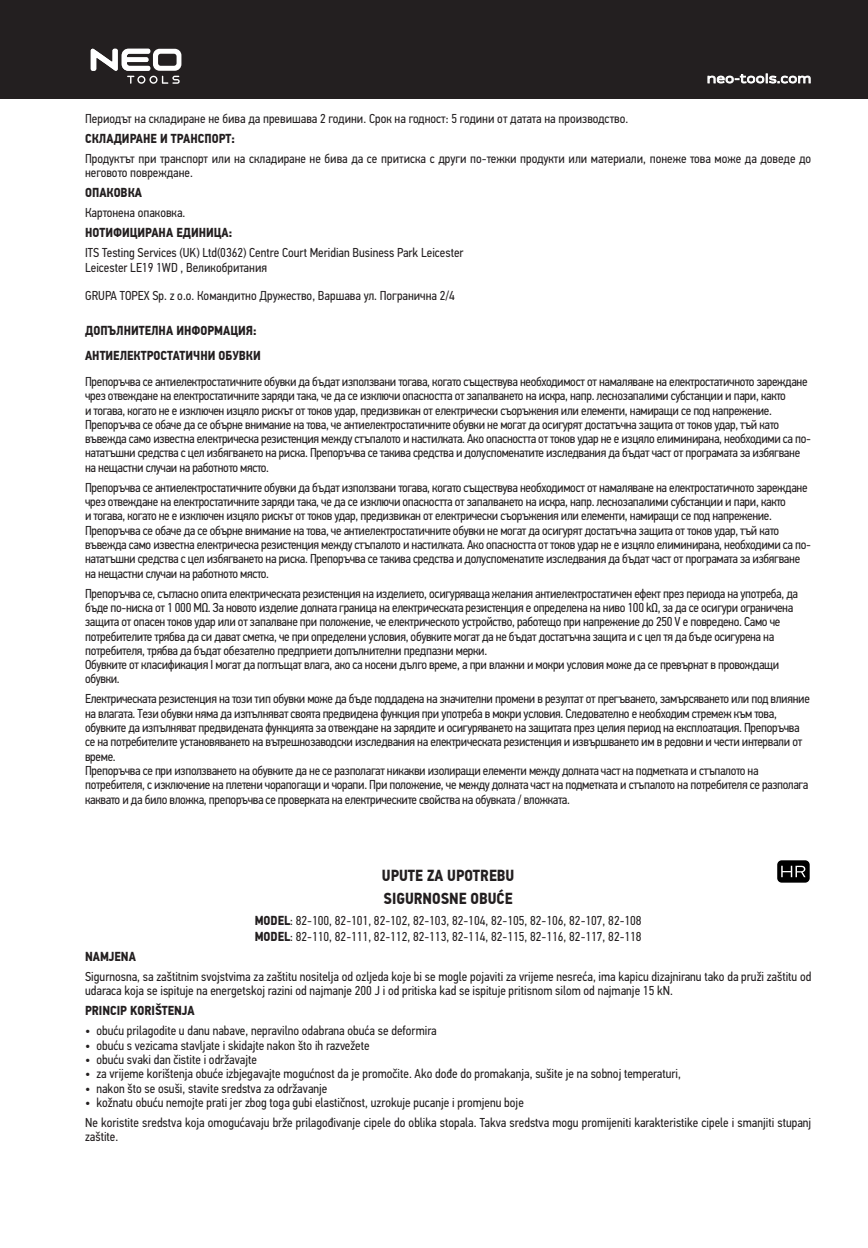
<style>
.page{position:relative;width:868px;height:1248px;background:#fff}
.page>*{position:absolute;margin:0;border:0;box-sizing:border-box;transform-origin:0 0}
.t1{font:700 16px/23.2px "PF Din Text Cond Pro";color:#231f20}
.t2{font:13.2px "Pill Gothic 900 mg";letter-spacing:.02em;color:#fff}
.t3{font:13px/14.2px "PF Din Text Cond Pro";letter-spacing:-.025em;color:#231f20}
.t4{font:13px/14.2px "PF Din Text Cond Pro";color:#231f20}
.t5{font:700 13px/25.6px "PF Din Text Cond Pro";color:#231f20}
.s1{font-weight:700}
</style>
<div class="page">
<div style="left:0;top:0;width:867px;height:99px;background:#231f20"></div>
<svg style="left:707px;top:74px;width:103px;height:9px"></svg>
<svg style="left:91px;top:48px;width:90px;height:36px"></svg>
<div style="left:776px;top:859px;width:34px;height:24px;background:#000;border-radius:5px"></div>
<div style="left:775px;top:858px;width:36px;height:26px;border:2px solid #fff;border-radius:5px"></div>
<svg style="left:781px;top:865px;width:24px;height:12px"></svg>
<p class="t2" style="left:706px;top:71px;width:106px">neo-tools.com</p>
<p class="t4" style="left:85px;top:112px;width:544px">Периодът на складиране не бива да превишава 2 години. Срок на годност: 5 години от датата на производство.</p>
<p class="t5" style="left:85px;top:126px;width:151px">СКЛАДИРАНЕ И ТРАНСПОРТ:</p>
<p class="t4" style="left:85px;top:152px;width:727px">Продуктът при транспорт или на складиране не бива да се притиска с други по-тежки продукти или материали, понеже това може да доведе до неговото повреждане.</p>
<p class="t5" style="left:85px;top:180px;width:58px">ОПАКОВКА</p>
<p class="t4" style="left:85px;top:206px;width:102px">Картонена опаковка.</p>
<p class="t5" style="left:85px;top:220px;width:149px">НОТИФИЦИРАНА ЕДИНИЦА:</p>
<p class="t4" style="left:85px;top:246px;width:380px">ITS Testing Services (UK) Ltd(0362) Centre Court Meridian Business Park Leicester<br>Leicester LE19 1WD , Великобритания</p>
<p class="t4" style="left:85px;top:289px;width:371px">GRUPA TOPEX Sp. z o.o. Командитно Дружество, Варшава ул. Погранична 2/4</p>
<p class="t5" style="left:85px;top:317px;width:177px">ДОПЪЛНИТЕЛНА ИНФОРМАЦИЯ:<br>АНТИЕЛЕКТРОСТАТИЧНИ ОБУВКИ</p>
<p class="t3" style="left:85px;top:374px;width:727px">Препоръчва се антиелектростатичните обувки да бъдат използвани тогава, когато съществува необходимост от намаляване на електростатичното зареждане чрез отвеждане на електростатичните заряди така, че да се изключи опасността от запалването на искра, напр. леснозапалими субстанции и пари, както<br>и тогава, когато не е изключен изцяло рискът от токов удар, предизвикан от електрически съоръжения или елементи, намиращи се под напрежение.<br>Препоръчва се обаче да се обърне внимание на това, че антиелектростатичните обувки не могат да осигурят достатъчна защита от токов удар, тъй като въвежда само известна електрическа резистенция между стъпалото и настилката. Ако опасността от токов удар не е изцяло елиминирана, необходими са по&shy;нататъшни средства с цел избягването на риска. Препоръчва се такива средства и долуспоменатите изследвания да бъдат част от програмата за избягване на нещастни случаи на работното място.</p>
<p class="t3" style="left:85px;top:480px;width:727px">Препоръчва се антиелектростатичните обувки да бъдат използвани тогава, когато съществува необходимост от намаляване на електростатичното зареждане чрез отвеждане на електростатичните заряди така, че да се изключи опасността от запалването на искра, напр. леснозапалими субстанции и пари, както<br>и тогава, когато не е изключен изцяло рискът от токов удар, предизвикан от електрически съоръжения или елементи, намиращи се под напрежение.<br>Препоръчва се обаче да се обърне внимание на това, че антиелектростатичните обувки не могат да осигурят достатъчна защита от токов удар, тъй като въвежда само известна електрическа резистенция между стъпалото и настилката. Ако опасността от токов удар не е изцяло елиминирана, необходими са по&shy;нататъшни средства с цел избягването на риска. Препоръчва се такива средства и долуспоменатите изследвания да бъдат част от програмата за избягване на нещастни случаи на работното място.</p>
<p class="t3" style="left:85px;top:586px;width:714px">Препоръчва се, съгласно опита електрическата резистенция на изделието, осигуряваща желания антиелектростатичен ефект през периода на употреба, да бъде по-ниска от 1 000 MΩ. За новото изделие долната граница на електрическата резистенция е определена на ниво 100 kΩ, за да се осигури ограничена защита от опасен токов удар или от запалване при положение, че електрическото устройство, работещо при напрежение до 250 V е повредено. Само че потребителите трябва да си дават сметка, че при определени условия, обувките могат да не бъдат достатъчна защита и с цел тя да бъде осигурена на потребителя, трябва да бъдат обезателно предприети допълнителни предпазни мерки.<br>Обувките от класификация I могат да поглъщат влага, ако са носени дълго време, а при влажни и мокри условия може да се превърнат в провождащи обувки.</p>
<p class="t3" style="left:85px;top:691px;width:726px">Електрическата резистенция на този тип обувки може да бъде поддадена на значителни промени в резултат от прегъването, замърсяването или под влияние на влагата. Тези обувки няма да изпълняват своята предвидена функция при употреба в мокри условия. Следователно е необходим стремеж към това, обувките да изпълняват предвидената функцията за отвеждане на зарядите и осигуряването на защитата през целия период на експлоатация. Препоръчва се на потребителите установяването на вътрешнозаводски изследвания на електрическата резистенция и извършването им в редовни и чести интервали от време.<br>Препоръчва се при използването на обувките да не се разполагат никакви изолиращи елементи между долната част на подметката и стъпалото на потребителя, с изключение на плетени чорапогащи и чорапи. При положение, че между долната част на подметката и стъпалото на потребителя се разполага каквато и да било вложка, препоръчва се проверката на електрическите свойства на обувката / вложката.</p>
<p class="t1" style="left:382px;top:864px;width:134px">UPUTE ZA UPOTREBU<br>SIGURNOSNE OBUĆE</p>
<p class="t4" style="left:254px;top:913px;width:388px;line-height:15.6px"><span class="s1">MODEL</span>: 82-100, 82-101, 82-102, 82-103, 82-104, 82-105, 82-106, 82-107, 82-108<br><span class="s1">MODEL</span>: 82-110, 82-111, 82-112, 82-113, 82-114, 82-115, 82-116, 82-117, 82-118</p>
<p class="t5" style="left:85px;top:943px;width:52px">NAMJENA</p>
<p class="t4" style="left:85px;top:969px;width:727px">Sigurnosna, sa zaštitnim svojstvima za zaštitu nositelja od ozljeda koje bi se mogle pojaviti za vrijeme nesreća, ima kapicu dizajniranu tako da pruži zaštitu od udaraca koja se ispituje na energetskoj razini od najmanje 200 J i od pritiska kad se ispituje pritisnom silom od najmanje 15 kN.</p>
<p class="t5" style="left:85px;top:998px;width:111px">PRINCIP KORIŠTENJA</p>
<p class="t4" style="left:85px;top:1023px;width:353px">• obuću prilagodite u danu nabave, nepravilno odabrana obuća se deformira</p>
<p class="t4" style="left:85px;top:1037px;width:286px">• obuću s vezicama stavljate i skidajte nakon što ih razvežete</p>
<p class="t4" style="left:85px;top:1052px;width:173px">• obuću svaki dan čistite i održavajte</p>
<p class="t4" style="left:85px;top:1066px;width:597px">• za vrijeme korištenja obuće izbjegavajte mogućnost da je promočite. Ako dođe do promakanja, sušite je na sobnoj temperaturi,</p>
<p class="t4" style="left:85px;top:1080px;width:244px">• nakon što se osuši, stavite sredstva za održavanje</p>
<p class="t4" style="left:85px;top:1092px;width:727px;line-height:20px">• kožnatu obuću nemojte prati jer zbog toga gubi elastičnost, uzrokuje pucanje i promjenu boje<br>Ne koristite sredstva koja omogućavaju brže prilagođivanje cipele do oblika stopala. Takva sredstva mogu promijeniti karakteristike cipele i smanjiti stupanj</p>
<p class="t4" style="left:85px;top:1129px;width:35px">zaštite.</p>
</div>
